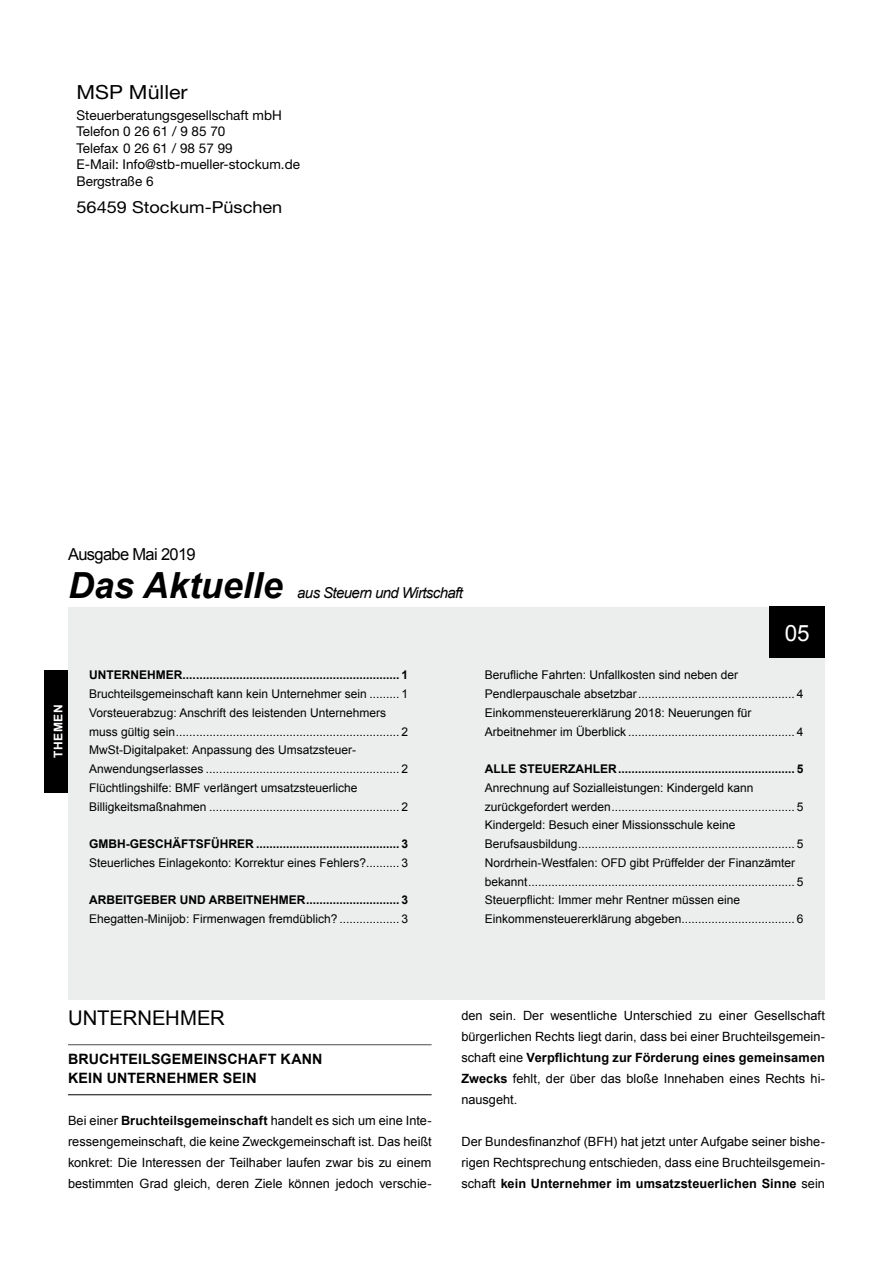
<style>
.page{position:relative;width:893px;height:1263px;background:#fff}
.page>*{position:absolute;margin:0;border:0;box-sizing:border-box;transform-origin:0 0}
.t1{font:italic 700 36px "Arial";color:#000}
.t2{font:22.5px "Arial";color:#fff}
.t3{font:20.25px "Arial";color:#000}
.t4{font:19.5px "Helvetica Neue";color:#000;scale:1.1 1}
.t5{font:16.5px "Helvetica Neue";color:#000;scale:1.1 1}
.t6{font:16.5px "Arial";letter-spacing:-.04em;color:#000}
.t7{font:italic 15px "Arial";letter-spacing:-.04em;color:#000}
.t8{font:700 14.25px/19.5px "Arial";letter-spacing:.01em;color:#000}
.t9{font:13.5px/16.5px "Helvetica Neue";color:#000}
.t10{font:12.75px/21px "Arial";color:#000;text-align:justify}
.t11{font:12px/18.8px "Arial";color:#000}
.t12{font:700 12px "Arial";color:#000}
.t13{font:700 12px "Arial";letter-spacing:.05em;color:#fff}
.s1{font-weight:700}
</style>
<div class="page">
<div style="left:68px;top:607px;width:757px;height:392px;background:#eceded"></div>
<hr style="left:68px;top:1044px;width:364px;height:1px;background:#4b4b4d">
<hr style="left:68px;top:1094px;width:364px;height:1px;background:#000">
<div style="left:770px;top:607px;width:55px;height:51px;background:#000"></div>
<div style="left:45px;top:670px;width:23px;height:122px;background:#000"></div>
<h3 class="t4" style="left:77px;top:80px;width:103px">MSP Müller</h3>
<p class="t9" style="left:77px;top:107px;width:225px">Steuerberatungsgesellschaft mbH<br>Telefon 0 26 61 / 9 85 70<br>Telefax 0 26 61 / 98 57 99<br>E-Mail: Info@stb-mueller-stockum.de<br>Bergstraße 6</p>
<h3 class="t5" style="left:77px;top:197px;width:189px">56459 Stockum-Püschen</h3>
<h3 class="t6" style="left:68px;top:544px;width:129px">Ausgabe Mai 2019</h3>
<h1 class="t1" style="left:68px;top:561px;width:216px">Das Aktuelle</h1>
<p class="t7" style="left:297px;top:583px;width:167px">aus Steuern und Wirtschaft</p>
<p class="t13" style="left:50px;top:758px;width:55px;rotate:-90deg">THEMEN</p>
<p class="t12" style="left:89px;top:667px;width:320px">UNTERNEHMER................................................................. 1</p>
<p class="t11" style="left:89px;top:685px;width:320px">Bruchteilsgemeinschaft kann kein Unternehmer sein ......... 1<br>Vorsteuerabzug: Anschrift des leistenden Unternehmers muss gültig sein................................................................... 2<br>MwSt-Digitalpaket: Anpassung des Umsatzsteuer-Anwendungserlasses .......................................................... 2<br>Flüchtlingshilfe: BMF verlängert umsatzsteuerliche Billigkeitsmaßnahmen ......................................................... 2</p>
<p class="t12" style="left:89px;top:836px;width:320px">GMBH-GESCHÄFTSFÜHRER ........................................... 3</p>
<p class="t11" style="left:89px;top:853px;width:320px">Steuerliches Einlagekonto: Korrektur eines Fehlers?.......... 3</p>
<p class="t12" style="left:89px;top:892px;width:320px">ARBEITGEBER UND ARBEITNEHMER............................ 3</p>
<p class="t11" style="left:89px;top:910px;width:320px">Ehegatten-Minijob: Firmenwagen fremdüblich? .................. 3</p>
<h2 class="t2" style="left:785px;top:618px;width:27px">05</h2>
<p class="t11" style="left:485px;top:666px;width:320px">Berufliche Fahrten: Unfallkosten sind neben der Pendlerpauschale absetzbar............................................... 4<br>Einkommensteuererklärung 2018: Neuerungen für Arbeitnehmer im Überblick .................................................. 4</p>
<p class="t12" style="left:485px;top:761px;width:320px">ALLE STEUERZAHLER..................................................... 5</p>
<p class="t11" style="left:485px;top:778px;width:320px">Anrechnung auf Sozialleistungen: Kindergeld kann zurückgefordert werden....................................................... 5<br>Kindergeld: Besuch einer Missionsschule keine Berufsausbildung................................................................. 5<br>Nordrhein-Westfalen: OFD gibt Prüffelder der Finanzämter bekannt................................................................................ 5<br>Steuerpflicht: Immer mehr Rentner müssen eine Einkommensteuererklärung abgeben.................................. 6</p>
<h3 class="t3" style="left:68px;top:1005px;width:158px">UNTERNEHMER</h3>
<p class="t8" style="left:68px;top:1049px;width:256px">BRUCHTEILSGEMEINSCHAFT KANN<br>KEIN UNTERNEHMER SEIN</p>
<p class="t10" style="left:68px;top:1110px;width:365px">Bei einer <span class="s1">Bruchteilsgemeinschaft</span> handelt es sich um eine Inte&shy;ressengemeinschaft, die keine Zweckgemeinschaft ist. Das heißt konkret: Die Interessen der Teilhaber laufen zwar bis zu einem bestimmten Grad gleich, deren Ziele können jedoch verschie-</p>
<p class="t10" style="left:461px;top:1005px;width:365px">den sein. Der wesentliche Unterschied zu einer Gesellschaft bürgerlichen Rechts liegt darin, dass bei einer Bruchteilsgemein&shy;schaft eine <span class="s1">Verpflichtung zur Förderung eines gemeinsamen Zwecks</span> fehlt, der über das bloße Innehaben eines Rechts hi&shy;nausgeht.</p>
<p class="t10" style="left:461px;top:1131px;width:365px">Der Bundesfinanzhof (BFH) hat jetzt unter Aufgabe seiner bishe&shy;rigen Rechtsprechung entschieden, dass eine Bruchteilsgemein&shy;schaft <span class="s1">kein Unternehmer im umsatzsteuerlichen Sinne</span> sein</p>
</div>
